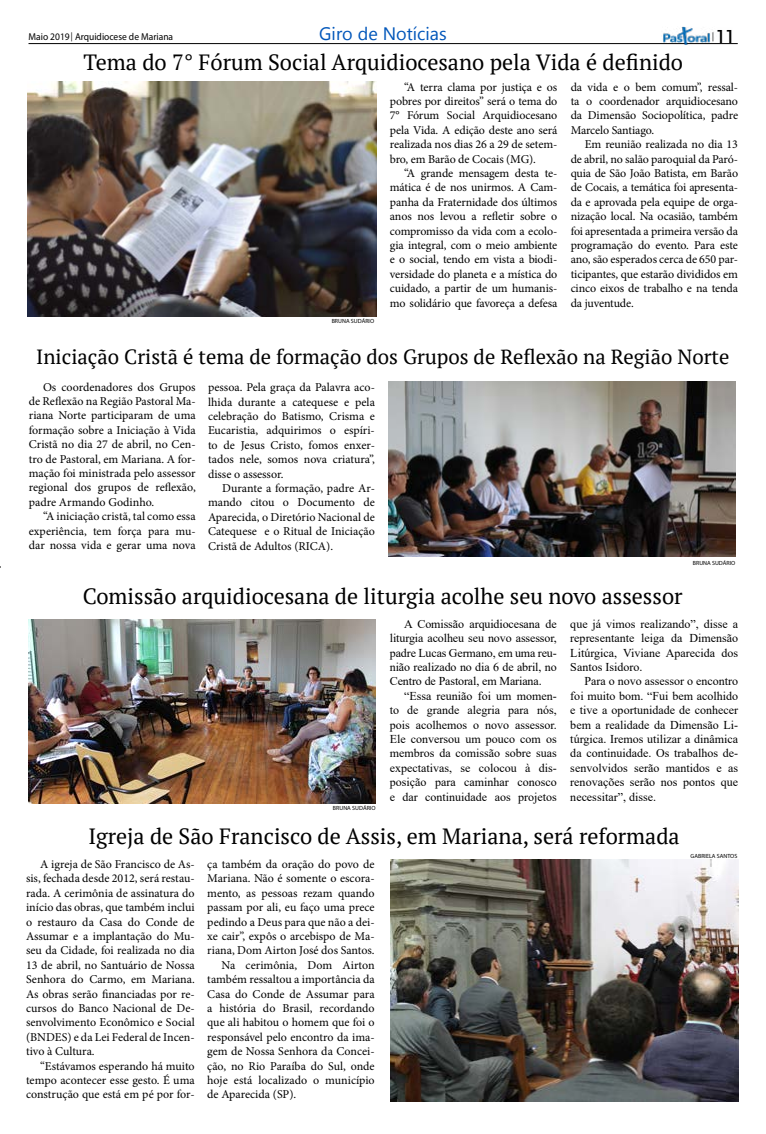
<style>
.page{position:relative;width:766px;height:1134px;background:#fff}
.page>*{position:absolute;margin:0;border:0;box-sizing:border-box;transform-origin:0 0}
.t1{font:22px "PT Serif";color:#000}
.t2{font:20.5px "PT Serif";color:#000}
.t3{font:18px "Gadugi";color:#0056ba}
.t4{font:17px "Geometric 212 BT";color:#000}
.t5{font:12px/14.4px "Minion Pro";letter-spacing:-.005em;color:#000;text-align:justify}
.t6{font:12px/14.4px "Times New Roman";color:#000;text-align:justify}
.t7{font:11px "PT Serif";color:#000;scale:.95 1}
.t8{font:10px "Myriad Pro";color:#000;scale:.95 1}
.t9{font:6px "Myriad Pro";color:#000}
.s1{font-family:"PT Serif";font-size:11px}
.s2{font-family:"Geometric 212 BT";font-size:17px;color:#fff}
</style>
<div class="page">
<hr style="left:28px;top:43px;width:709px;height:1px;background:#000">
<img style="left:660px;top:26px;width:73px;height:19px">
<img style="left:28px;top:82px;width:348px;height:235px">
<img style="left:28px;top:619px;width:348px;height:185px">
<img style="left:390px;top:859px;width:347px;height:243px">
<img style="left:388px;top:382px;width:347px;height:175px">
<h3 class="t3" style="left:319px;top:23px;width:129px">Giro de Notícias</h3>
<h3 class="t4" style="left:715px;top:25px;width:20px">11</h3>
<p class="t8" style="left:28px;top:31px;width:154px">Maio 2019<span class="s1">|</span> Arquidiocese de Mariana</p>
<p class="t7" style="left:711px;top:29px;width:21px">| <span class="s2">3</span></p>
<h1 class="t1" style="left:83px;top:48px;width:601px">Tema do 7° Fórum Social Arquidiocesano pela Vida é definido</h1>
<p class="t9" style="left:331px;top:317px;width:44px">BRUNA SUDÁRIO</p>
<p class="t5" style="left:390px;top:80px;width:169px;text-indent:14px">“A terra clama por justiça e os pobres por direitos” será o tema do 7° Fórum Social Arquidiocesano pela Vida. A edição deste ano será realizada nos dias 26 a 29 de setem&shy;bro, em Barão de Cocais (MG).</p>
<p class="t5" style="left:390px;top:166px;width:169px;text-indent:14px">“A grande mensagem desta te&shy;mática é de nos unirmos. A Cam&shy;panha da Fraternidade dos últimos anos nos levou a refletir sobre o compromisso da vida com a ecolo&shy;gia integral, com o meio ambiente e o social, tendo em vista a biodi&shy;versidade do planeta e a mística do cuidado, a partir de um humanis&shy;mo solidário que favoreça a defesa</p>
<p class="t5" style="left:570px;top:80px;width:169px">da vida e o bem comum”, ressal&shy;ta o coordenador arquidiocesano da Dimensão Sociopolítica, padre Marcelo Santiago.</p>
<p class="t5" style="left:570px;top:137px;width:169px;text-indent:14px">Em reunião realizada no dia 13 de abril, no salão paroquial da Paró&shy;quia de São João Batista, em Barão de Cocais, a temática foi apresenta&shy;da e aprovada pela equipe de orga&shy;nização local. Na ocasião, também foi apresentada a primeira versão da programação do evento. Para este ano, são esperados cerca de 650 par&shy;ticipantes, que estarão divididos em cinco eixos de trabalho e na tenda da juventude.</p>
<h2 class="t2" style="left:36px;top:343px;width:694px">Iniciação Cristã é tema de formação dos Grupos de Reflexão na Região Norte</h2>
<p class="t5" style="left:29px;top:380px;width:168px;text-indent:14px">Os coordenadores dos Grupos de Reflexão na Região Pastoral Ma&shy;riana Norte participaram de uma formação sobre a Iniciação à Vida Cristã no dia 27 de abril, no Cen&shy;tro de Pastoral, em Mariana. A for&shy;mação foi ministrada pelo assessor regional dos grupos de reflexão, padre Armando Godinho.</p>
<p class="t5" style="left:29px;top:509px;width:168px;text-indent:14px">“A iniciação cristã, tal como essa experiência, tem força para mu&shy;dar nossa vida e gerar uma nova</p>
<p class="t5" style="left:208px;top:380px;width:168px">pessoa. Pela graça da Palavra aco&shy;lhida durante a catequese e pela celebração do Batismo, Crisma e Eucaristia, adquirimos o espíri&shy;to de Jesus Cristo, fomos enxer&shy;tados nele, somos nova criatura”, disse o assessor.</p>
<p class="t5" style="left:208px;top:481px;width:168px;text-indent:14px">Durante a formação, padre Ar&shy;mando citou o Documento de Aparecida, o Diretório Nacional de Catequese e o Ritual de Iniciação Cristã de Adultos (RICA).</p>
<h1 class="t1" style="left:83px;top:582px;width:601px">Comissão arquidiocesana de liturgia acolhe seu novo assessor</h1>
<p class="t9" style="left:692px;top:559px;width:44px">BRUNA SUDÁRIO</p>
<p class="t9" style="left:333px;top:804px;width:44px">BRUNA SUDÁRIO</p>
<p class="t6" style="left:390px;top:616px;width:168px;text-indent:14px">A Comissão arquidiocesana de liturgia acolheu seu novo assessor, padre Lucas Germano, em uma reu&shy;nião realizado no dia 6 de abril, no Centro de Pastoral, em Mariana.</p>
<p class="t6" style="left:390px;top:688px;width:168px;text-indent:14px">“Essa reunião foi um momen&shy;to de grande alegria para nós, pois acolhemos o novo assessor.<br>Ele conversou um pouco com os membros da comissão sobre suas expectativas, se colocou à dis&shy;posição para caminhar conosco e dar continuidade aos projetos</p>
<p class="t6" style="left:570px;top:616px;width:169px">que já vimos realizando”, disse a representante leiga da Dimensão Litúrgica, Viviane Aparecida dos Santos Isidoro.</p>
<p class="t6" style="left:570px;top:674px;width:169px;text-indent:14px">Para o novo assessor o encontro foi muito bom. “Fui bem acolhido e tive a oportunidade de conhecer bem a realidade da Dimensão Li&shy;túrgica. Iremos utilizar a dinâmica da continuidade. Os trabalhos de&shy;senvolvidos serão mantidos e as renovações serão nos pontos que necessitar”, disse.</p>
<h1 class="t1" style="left:88px;top:822px;width:592px">Igreja de São Francisco de Assis, em Mariana, será reformada</h1>
<p class="t5" style="left:26px;top:857px;width:170px;text-indent:14px">A igreja de São Francisco de As&shy;sis, fechada desde 2012, será restau&shy;rada. A cerimônia de assinatura do início das obras, que também inclui o restauro da Casa do Conde de Assumar e a implantação do Mu&shy;seu da Cidade, foi realizada no dia 13 de abril, no Santuário de Nossa Senhora do Carmo, em Mariana.<br>As obras serão financiadas por re&shy;cursos do Banco Nacional de De&shy;senvolvimento Econômico e Social (BNDES) e da Lei Federal de Incen&shy;tivo à Cultura.</p>
<p class="t5" style="left:26px;top:1058px;width:170px;text-indent:14px">“Estávamos esperando há muito tempo acontecer esse gesto. É uma construção que está em pé por for-</p>
<p class="t5" style="left:207px;top:857px;width:169px">ça também da oração do povo de</p>
<p class="t5" style="left:207px;top:871px;width:169px">Mariana. Não é somente o escora-</p>
<p class="t5" style="left:207px;top:886px;width:169px">mento, as pessoas rezam quando</p>
<p class="t5" style="left:207px;top:900px;width:169px">passam por ali, eu faço uma prece</p>
<p class="t5" style="left:207px;top:914px;width:169px">pedindo a Deus para que não a dei-</p>
<p class="t5" style="left:207px;top:929px;width:169px">xe cair”, expôs o arcebispo de Ma-</p>
<p class="t5" style="left:207px;top:943px;width:169px">riana, Dom Airton José dos Santos.</p>
<p class="t5" style="left:221px;top:958px;width:155px">Na cerimônia, Dom Airton</p>
<p class="t5" style="left:207px;top:972px;width:169px">também ressaltou a importância da</p>
<p class="t5" style="left:207px;top:986px;width:169px">Casa do Conde de Assumar para</p>
<p class="t5" style="left:207px;top:1001px;width:169px">a história do Brasil, recordando</p>
<p class="t5" style="left:207px;top:1015px;width:169px">que ali habitou o homem que foi o</p>
<p class="t5" style="left:207px;top:1030px;width:169px">responsável pelo encontro da ima-</p>
<p class="t5" style="left:207px;top:1044px;width:169px">gem de Nossa Senhora da Concei-</p>
<p class="t5" style="left:207px;top:1058px;width:169px">ção, no Rio Paraíba do Sul, onde</p>
<p class="t5" style="left:207px;top:1073px;width:169px">hoje está localizado o município</p>
<p class="t5" style="left:207px;top:1087px;width:90px">de Aparecida (SP).</p>
<p class="t9" style="left:690px;top:852px;width:48px">GABRIELA SANTOS</p>
</div>
